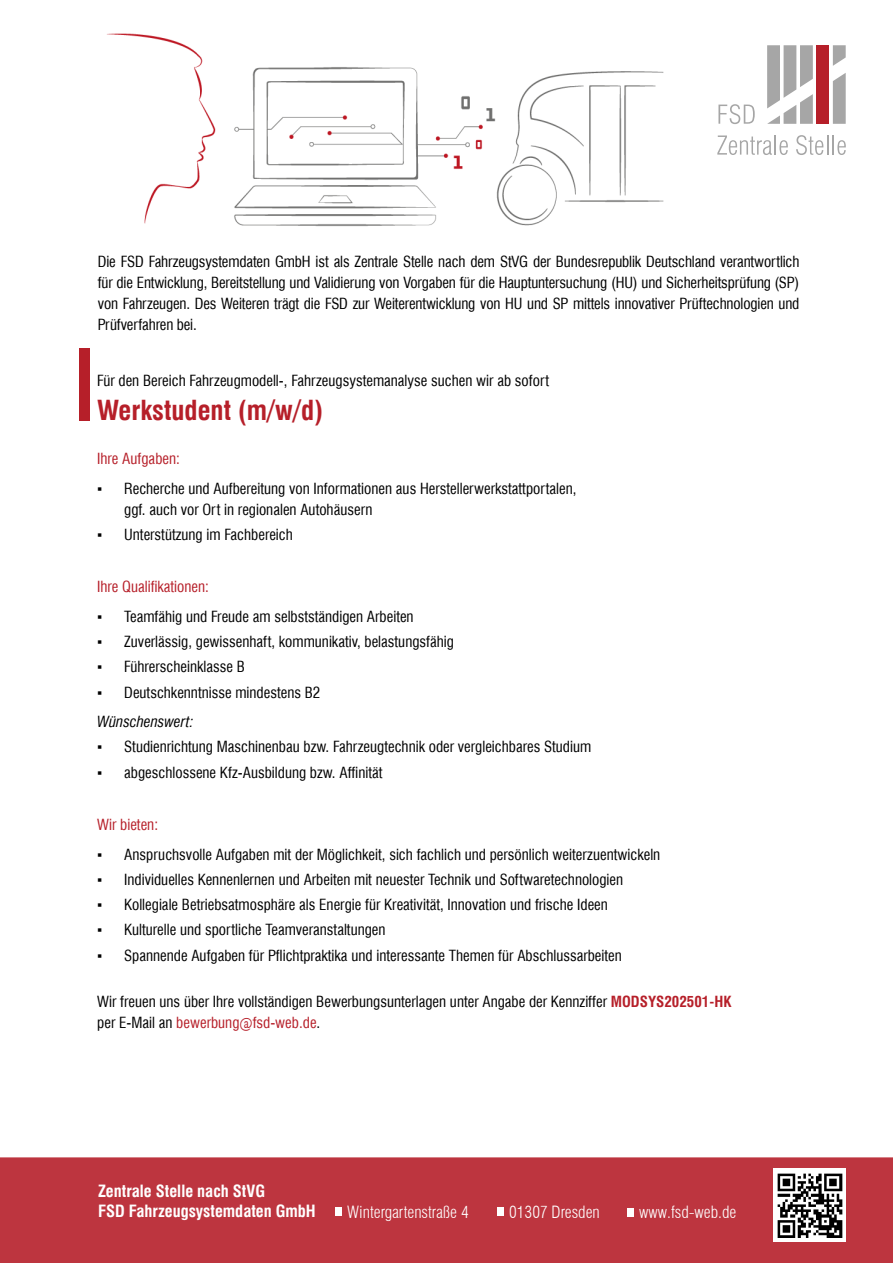
<style>
.page{position:relative;width:893px;height:1263px;background:#fff}
.page>*{position:absolute;margin:0;border:0;box-sizing:border-box;transform-origin:0 0}
.t1{font:700 condensed 27px "Swiss 721 TL";color:#b61f29}
.t2{font:700 condensed 16.5px/19.8px "Swiss 721 TL";color:#fff}
.t3{font:300 condensed 16.5px "Swiss 721 BT";color:#fff}
.t4{font:condensed 15px/21px "Swiss 721 TL";color:#000}
.t5{font:condensed 15px "Swiss 721 TL";color:#b61f29}
.s1{font-family:"Arial";font-stretch:normal}
.s2{font-style:italic}
.s3{font-weight:700;color:#b61f29}
.s4{color:#b61f29}
</style>
<div class="page">
<img style="left:107px;top:33px;width:557px;height:194px">
<div style="left:0;top:1157px;width:893px;height:106px;background:#bd353f"></div>
<div style="left:773px;top:1168px;width:73px;height:74px;background:#fff"></div>
<img style="left:777px;top:1173px;width:66px;height:64px">
<div style="left:627px;top:1208px;width:7px;height:8px;background:#fff"></div>
<div style="left:497px;top:1207px;width:7px;height:9px;background:#fff"></div>
<div style="left:335px;top:1207px;width:7px;height:9px;background:#fff"></div>
<div style="left:80px;top:348px;width:10px;height:73px;background:#b61f29"></div>
<div style="left:816px;top:45px;width:13px;height:79px;background:#b61f29"></div>
<svg style="left:833px;top:45px;width:13px;height:21px"></svg>
<svg style="left:833px;top:73px;width:13px;height:51px"></svg>
<svg style="left:767px;top:45px;width:46px;height:79px"></svg>
<svg style="left:718px;top:104px;width:37px;height:20px"></svg>
<svg style="left:717px;top:135px;width:71px;height:20px"></svg>
<svg style="left:796px;top:135px;width:50px;height:20px"></svg>
<p class="t4" style="left:98px;top:251px;width:703px;text-align:justify">Die FSD Fahrzeugsystemdaten GmbH ist als Zentrale Stelle nach dem StVG der Bundesrepublik Deutschland verantwortlich für die Entwicklung, Bereitstellung und Validierung von Vorgaben für die Hauptuntersuchung (HU) und Sicherheitsprüfung (SP) von Fahrzeugen. Des Weiteren trägt die FSD zur Weiterentwicklung von HU und SP mittels innovativer Prüftechnologien und Prüfverfahren bei.</p>
<p class="t4" style="left:97px;top:370px;width:453px">Für den Bereich Fahrzeugmodell-, Fahrzeugsystemanalyse suchen wir ab sofort</p>
<h1 class="t1" style="left:97px;top:393px;width:227px">Werkstudent (m/w/d)</h1>
<p class="t5" style="left:97px;top:449px;width:84px">Ihre Aufgaben:</p>
<p class="t4" style="left:124px;top:477px;width:454px;text-indent:-27px"><span class="s1">▪</span> Recherche und Aufbereitung von Informationen aus Herstellerwerkstattportalen, ggf. auch vor Ort in regionalen Autohäusern</p>
<p class="t4" style="left:97px;top:524px;width:197px"><span class="s1">▪</span> Unterstützung im Fachbereich</p>
<p class="t5" style="left:97px;top:577px;width:113px">Ihre Qualifikationen:</p>
<p class="t4" style="left:97px;top:606px;width:318px"><span class="s1">▪</span> Teamfähig und Freude am selbstständigen Arbeiten</p>
<p class="t4" style="left:97px;top:631px;width:358px"><span class="s1">▪</span> Zuverlässig, gewissenhaft, kommunikativ, belastungsfähig</p>
<p class="t4" style="left:97px;top:656px;width:149px"><span class="s1">▪</span> Führerscheinklasse B</p>
<p class="t4" style="left:97px;top:677px;width:225px;line-height:29.5px"><span class="s1">▪</span> Deutschkenntnisse mindestens B2<br><span class="s2">Wünschenswert:</span></p>
<p class="t4" style="left:97px;top:736px;width:495px"><span class="s1">▪</span> Studienrichtung Maschinenbau bzw. Fahrzeugtechnik oder vergleichbares Studium</p>
<p class="t4" style="left:97px;top:761px;width:287px"><span class="s1">▪</span> abgeschlossene Kfz-Ausbildung bzw. Affinität</p>
<p class="t5" style="left:97px;top:815px;width:62px">Wir bieten:</p>
<p class="t4" style="left:97px;top:843px;width:565px"><span class="s1">▪</span> Anspruchsvolle Aufgaben mit der Möglichkeit, sich fachlich und persönlich weiterzuentwickeln</p>
<p class="t4" style="left:97px;top:869px;width:527px"><span class="s1">▪</span> Individuelles Kennenlernen und Arbeiten mit neuester Technik und Softwaretechnologien</p>
<p class="t4" style="left:97px;top:894px;width:512px"><span class="s1">▪</span> Kollegiale Betriebsatmosphäre als Energie für Kreativität, Innovation und frische Ideen</p>
<p class="t4" style="left:97px;top:919px;width:290px"><span class="s1">▪</span> Kulturelle und sportliche Teamveranstaltungen</p>
<p class="t4" style="left:97px;top:944px;width:526px"><span class="s1">▪</span> Spannende Aufgaben für Pflichtpraktika und interessante Themen für Abschlussarbeiten</p>
<p class="t4" style="left:97px;top:991px;width:636px">Wir freuen uns über Ihre vollständigen Bewerbungsunterlagen unter Angabe der Kennziffer <span class="s3">MODSYS202501-HK </span>per E-Mail an <span class="s4">bewerbung@fsd-web.de</span>.</p>
<p class="t2" style="left:98px;top:1181px;width:219px">Zentrale Stelle nach StVG<br>FSD Fahrzeugsystemdaten GmbH</p>
<p class="t3" style="left:347px;top:1202px;width:123px">Wintergartenstraße 4</p>
<p class="t3" style="left:509px;top:1202px;width:92px">01307 Dresden</p>
<p class="t3" style="left:639px;top:1202px;width:99px">www.fsd-web.de</p>
</div>
